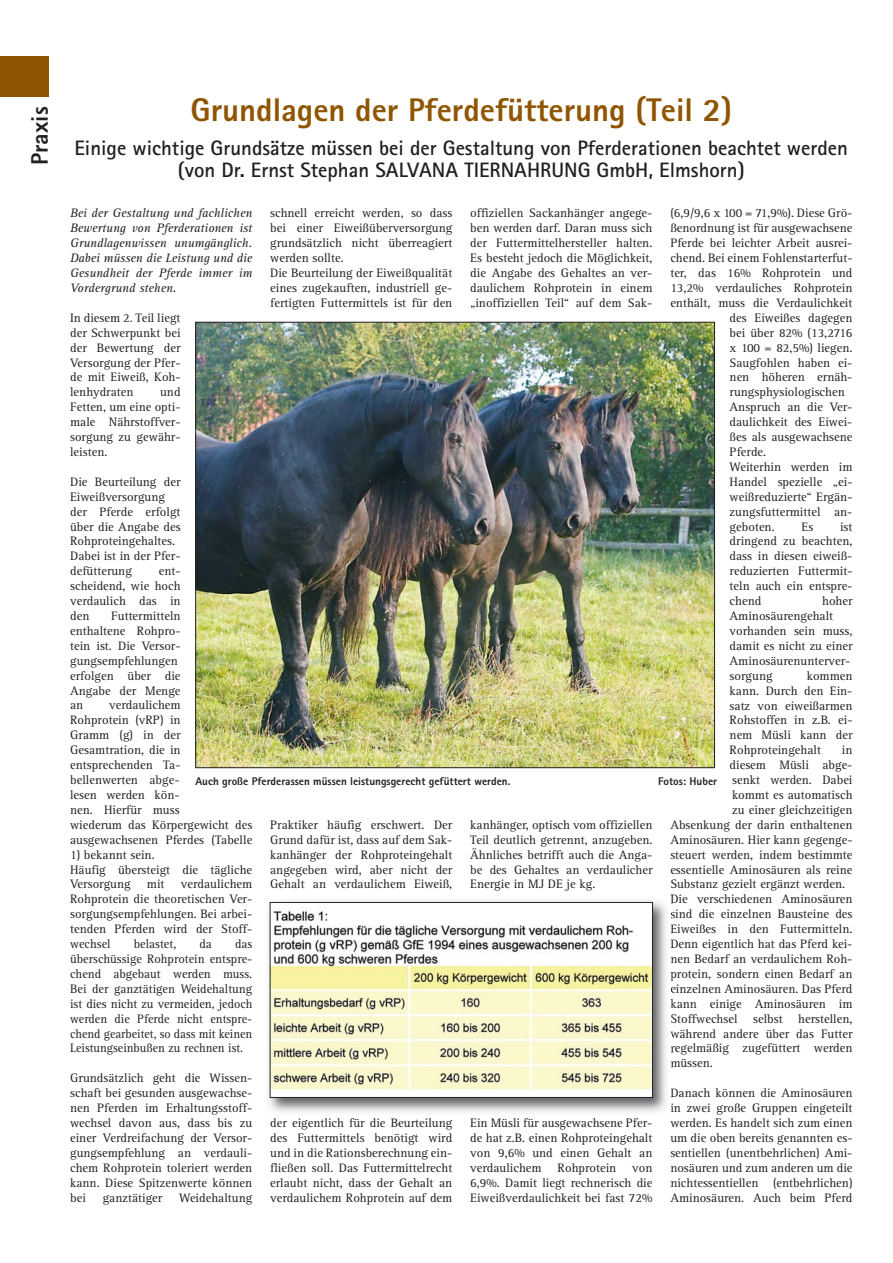
<style>
.page{position:relative;width:893px;height:1263px;background:#fff}
.page>*{position:absolute;margin:0;border:0;box-sizing:border-box;transform-origin:0 0}
.t1{font:800 32.85px "Rotis Sans Serif";color:#8f5500}
.t2{font:800 23.85px "Rotis Sans Serif";color:#231f20}
.t3{font:700 20.85px/22.4px "Rotis Sans Serif";color:#231f20;text-align:center}
.t4{font:12.6px/14.9px "Rotis Serif";color:#231f20;text-align:justify}
.t5{font:italic 12.6px/14.9px "Rotis Serif";color:#231f20;text-align:justify}
.t6{font:800 11.25px "Rotis Sans Serif";color:#231f20}
</style>
<div class="page">
<div style="left:0;top:57px;width:49px;height:40px;background:#8f5500"></div>
<img style="left:268px;top:901px;width:404px;height:212px">
<svg style="left:670px;top:911px;width:2px;height:7px"></svg>
<svg style="left:670px;top:924px;width:2px;height:9px"></svg>
<svg style="left:670px;top:939px;width:2px;height:11px"></svg>
<svg style="left:670px;top:956px;width:2px;height:7px"></svg>
<svg style="left:670px;top:970px;width:2px;height:23px"></svg>
<svg style="left:670px;top:999px;width:2px;height:24px"></svg>
<svg style="left:670px;top:1046px;width:2px;height:7px"></svg>
<svg style="left:670px;top:1060px;width:2px;height:7px"></svg>
<svg style="left:670px;top:1088px;width:2px;height:9px"></svg>
<svg style="left:670px;top:1104px;width:2px;height:9px"></svg>
<div style="left:270px;top:902px;width:382px;height:195px;background:#fff"></div>
<img style="left:272px;top:910px;width:378px;height:181px">
<div style="left:270px;top:902px;width:382px;height:196px;border:1px solid #231f20"></div>
<img style="left:197px;top:324px;width:515px;height:442px">
<h2 class="t2" style="left:31px;top:165px;width:60px;rotate:-90deg">Praxis</h2>
<h1 class="t1" style="left:191px;top:98px;width:543px">Grundlagen der Pferdefütterung (Teil 2)</h1>
<h3 class="t3" style="left:75px;top:139px;width:775px">Einige wichtige Grundsätze müssen bei der Gestaltung von Pferderationen beachtet werden (von Dr. Ernst Stephan SALVANA TIERNAHRUNG GmbH, Elmshorn)</h3>
<p class="t4" style="left:670px;top:207px;width:184px">(6,9/9,6 x 100 = 71,9%). Diese Grö-</p>
<p class="t4" style="left:670px;top:222px;width:184px">ßenordnung ist für ausgewachsene</p>
<p class="t4" style="left:670px;top:237px;width:184px">Pferde bei leichter Arbeit ausrei-</p>
<p class="t4" style="left:670px;top:252px;width:184px">chend. Bei einem Fohlenstarterfut-</p>
<p class="t4" style="left:670px;top:267px;width:184px">ter, das 16% Rohprotein und</p>
<p class="t4" style="left:670px;top:282px;width:184px">13,2% verdauliches Rohprotein</p>
<p class="t4" style="left:670px;top:296px;width:184px">enthält, muss die Verdaulichkeit</p>
<p class="t4" style="left:729px;top:311px;width:124px">des Eiweißes dagegen</p>
<p class="t4" style="left:729px;top:326px;width:124px">bei über 82% (13,2716</p>
<p class="t4" style="left:729px;top:341px;width:124px">x 100 = 82,5%) liegen.</p>
<p class="t4" style="left:729px;top:356px;width:124px">Saugfohlen haben ei-</p>
<p class="t4" style="left:729px;top:371px;width:124px">nen höheren ernäh-</p>
<p class="t4" style="left:729px;top:386px;width:117px">rungsphysiologischen</p>
<p class="t4" style="left:729px;top:401px;width:124px">Anspruch an die Ver-</p>
<p class="t4" style="left:729px;top:416px;width:124px">daulichkeit des Eiwei-</p>
<p class="t4" style="left:729px;top:431px;width:124px">ßes als ausgewachsene</p>
<p class="t4" style="left:729px;top:446px;width:38px">Pferde.</p>
<p class="t4" style="left:729px;top:460px;width:124px">Weiterhin werden im</p>
<p class="t4" style="left:729px;top:475px;width:124px">Handel spezielle „ei-</p>
<p class="t4" style="left:729px;top:490px;width:124px">weißreduzierte“ Ergän-</p>
<p class="t4" style="left:729px;top:505px;width:124px">zungsfuttermittel an-</p>
<p class="t4" style="left:729px;top:520px;width:47px">geboten.</p>
<p class="t4" style="left:801px;top:520px;width:13px">Es</p>
<p class="t5" style="left:70px;top:207px;width:184px">Bei der Gestaltung und fachlichen Bewertung von Pferderationen ist Grundlagenwissen unumgänglich.<br>Dabei müssen die Leistung und die Gesundheit der Pferde immer im Vordergrund stehen.</p>
<p class="t4" style="left:70px;top:311px;width:112px">In diesem 2. Teil liegt der Schwerpunkt bei der Bewertung der Versorgung der Pfer&shy;de mit Eiweiß, Koh&shy;lenhydraten</p>
<p class="t4" style="left:270px;top:207px;width:184px;text-align:left">schnell erreicht werden, so dass bei einer Eiweißüberversorgung grundsätzlich nicht überreagiert werden sollte.<br>Die Beurteilung der Eiweißqualität eines zugekauften, industriell ge&shy;fertigten Futtermittels ist für den</p>
<p class="t4" style="left:470px;top:207px;width:184px">offiziellen Sackanhänger angege&shy;ben werden darf. Daran muss sich der Futtermittelhersteller halten.<br>Es besteht jedoch die Möglichkeit, die Angabe des Gehaltes an ver&shy;daulichem Rohprotein in einem „inoffiziellen Teil“ auf dem Sak-</p>
<p class="t4" style="left:70px;top:386px;width:112px;text-indent:90px">und Fetten, um eine opti&shy;male Nährstoffver&shy;sorgung zu gewähr&shy;leisten.</p>
<p class="t4" style="left:70px;top:475px;width:112px;text-align:left">Die Beurteilung der<br>Eiweißversorgung der Pferde erfolgt über die Angabe des<br>Rohproteingehaltes.<br>Dabei ist in der Pfer&shy;defütterung</p>
<p class="t4" style="left:729px;top:520px;width:124px;text-indent:110px">ist dringend zu beachten, dass in diesen eiweiß&shy;reduzierten Futtermit&shy;teln auch ein entspre&shy;chend</p>
<p class="t4" style="left:70px;top:565px;width:112px;text-indent:89px">ent&shy;scheidend, wie hoch verdaulich das in den</p>
<p class="t4" style="left:729px;top:595px;width:124px;text-align:left;text-indent:93px">hoher<br>Aminosäurengehalt vorhanden sein muss, damit es nicht zu einer<br>Aminosäurenunterver&shy;sorgung</p>
<p class="t4" style="left:70px;top:610px;width:112px;text-align:left;text-indent:41px">Futtermitteln enthaltene Rohpro&shy;tein ist. Die Versor&shy;gungsempfehlungen erfolgen über die<br>Angabe der Menge an</p>
<p class="t4" style="left:729px;top:669px;width:124px;text-indent:77px">kommen kann. Durch den Ein&shy;satz von eiweißarmen Rohstoffen in z.B. ei&shy;nem Müsli kann der Rohproteingehalt</p>
<p class="t4" style="left:70px;top:699px;width:184px;text-align:left;text-indent:39px">verdaulichem<br>Rohprotein (vRP) in<br>Gramm (g) in der<br>Gesamtration, die in entsprechenden Ta-<br>bellenwerten abge-<br>lesen werden kön-<br>nen. Hierfür muss<br>wiederum das Körpergewicht des ausgewachsenen Pferdes (Tabelle</p>
<p class="t4" style="left:70px;top:848px;width:184px;text-align:left">1) bekannt sein.<br>Häufig übersteigt die tägliche<br>Versorgung</p>
<p class="t4" style="left:841px;top:744px;width:12px">in</p>
<p class="t4" style="left:729px;top:759px;width:124px">diesem Müsli abge-</p>
<p class="t4" style="left:732px;top:774px;width:122px">senkt werden. Dabei</p>
<p class="t4" style="left:732px;top:789px;width:122px">kommt es automatisch</p>
<p class="t4" style="left:732px;top:803px;width:122px">zu einer gleichzeitigen</p>
<p class="t4" style="left:670px;top:818px;width:184px">Absenkung der darin enthaltenen</p>
<p class="t4" style="left:670px;top:833px;width:184px">Aminosäuren. Hier kann gegenge-</p>
<p class="t4" style="left:670px;top:848px;width:184px">steuert werden, indem bestimmte</p>
<p class="t4" style="left:670px;top:863px;width:184px">essentielle Aminosäuren als reine</p>
<p class="t4" style="left:670px;top:878px;width:176px">Substanz gezielt ergänzt werden.</p>
<p class="t4" style="left:670px;top:893px;width:184px">Die verschiedenen Aminosäuren</p>
<p class="t4" style="left:670px;top:908px;width:184px">sind die einzelnen Bausteine des</p>
<p class="t4" style="left:670px;top:923px;width:184px">Eiweißes in den Futtermitteln.</p>
<p class="t4" style="left:670px;top:938px;width:184px">Denn eigentlich hat das Pferd kei-</p>
<p class="t4" style="left:670px;top:953px;width:184px">nen Bedarf an verdaulichem Roh-</p>
<p class="t4" style="left:670px;top:967px;width:184px">protein, sondern einen Bedarf an</p>
<p class="t4" style="left:670px;top:982px;width:184px">einzelnen Aminosäuren. Das Pferd</p>
<p class="t4" style="left:670px;top:997px;width:184px">kann einige Aminosäuren im</p>
<p class="t4" style="left:670px;top:1012px;width:184px">Stoffwechsel selbst herstellen,</p>
<p class="t4" style="left:670px;top:1027px;width:184px">während andere über das Futter</p>
<p class="t4" style="left:670px;top:1042px;width:184px">regelmäßig zugefüttert werden</p>
<p class="t4" style="left:670px;top:1057px;width:44px">müssen.</p>
<p class="t4" style="left:670px;top:1087px;width:184px">Danach können die Aminosäuren in zwei große Gruppen eingeteilt werden. Es handelt sich zum einen um die oben bereits genannten es&shy;sentiellen (unentbehrlichen) Ami&shy;nosäuren und zum anderen um die nichtessentiellen (entbehrlichen)<br>Aminosäuren. Auch beim Pferd</p>
<p class="t6" style="left:195px;top:777px;width:316px">Auch große Pferderassen müssen leistungsgerecht gefüttert werden.</p>
<p class="t6" style="left:658px;top:777px;width:60px">Fotos: Huber</p>
<p class="t4" style="left:270px;top:818px;width:184px">Praktiker häufig erschwert. Der Grund dafür ist, dass auf dem Sak&shy;kanhänger der Rohproteingehalt angegeben wird, aber nicht der Gehalt an verdaulichem Eiweiß,</p>
<p class="t4" style="left:470px;top:818px;width:184px">kanhänger, optisch vom offiziellen Teil deutlich getrennt, anzugeben.<br>Ähnliches betrifft auch die Anga&shy;be des Gehaltes an verdaulicher Energie in MJ DE je kg.</p>
<p class="t4" style="left:70px;top:878px;width:184px;text-indent:111px">verdaulichem Rohprotein die theoretischen Ver&shy;sorgungsempfehlungen. Bei arbei&shy;tenden Pferden wird der Stoff&shy;wechsel</p>
<p class="t4" style="left:147px;top:878px;width:19px">mit</p>
<p class="t4" style="left:70px;top:938px;width:184px;text-indent:165px">das überschüssige Rohprotein entspre&shy;chend abgebaut werden muss.<br>Bei der ganztätigen Weidehaltung ist dies nicht zu vermeiden, jedoch werden die Pferde nicht entspre&shy;chend gearbeitet, so dass mit keinen Leistungseinbußen zu rechnen ist.</p>
<p class="t4" style="left:70px;top:1072px;width:184px">Grundsätzlich geht die Wissen&shy;schaft bei gesunden ausgewachse&shy;nen Pferden im Erhaltungsstoff&shy;wechsel davon aus, dass bis zu einer Verdreifachung der Versor&shy;gungsempfehlung an verdauli&shy;chem Rohprotein toleriert werden kann. Diese Spitzenwerte können bei</p>
<p class="t4" style="left:134px;top:938px;width:44px">belastet,</p>
<p class="t4" style="left:199px;top:938px;width:14px">da</p>
<p class="t4" style="left:270px;top:1117px;width:184px">der eigentlich für die Beurteilung des Futtermittels benötigt wird und in die Rationsberechnung ein&shy;fließen soll. Das Futtermittelrecht erlaubt nicht, dass der Gehalt an verdaulichem Rohprotein auf dem</p>
<p class="t4" style="left:470px;top:1117px;width:184px">Ein Müsli für ausgewachsene Pfer&shy;de hat z.B. einen Rohproteingehalt von 9,6% und einen Gehalt an verdaulichem</p>
<p class="t4" style="left:557px;top:1161px;width:60px">Rohprotein</p>
<p class="t4" style="left:470px;top:1161px;width:184px;text-indent:162px">von 6,9%. Damit liegt rechnerisch die Eiweißverdaulichkeit bei fast 72%</p>
<p class="t4" style="left:103px;top:1191px;width:61px">ganztätiger</p>
<p class="t4" style="left:179px;top:1191px;width:75px">Weidehaltung</p>
</div>
